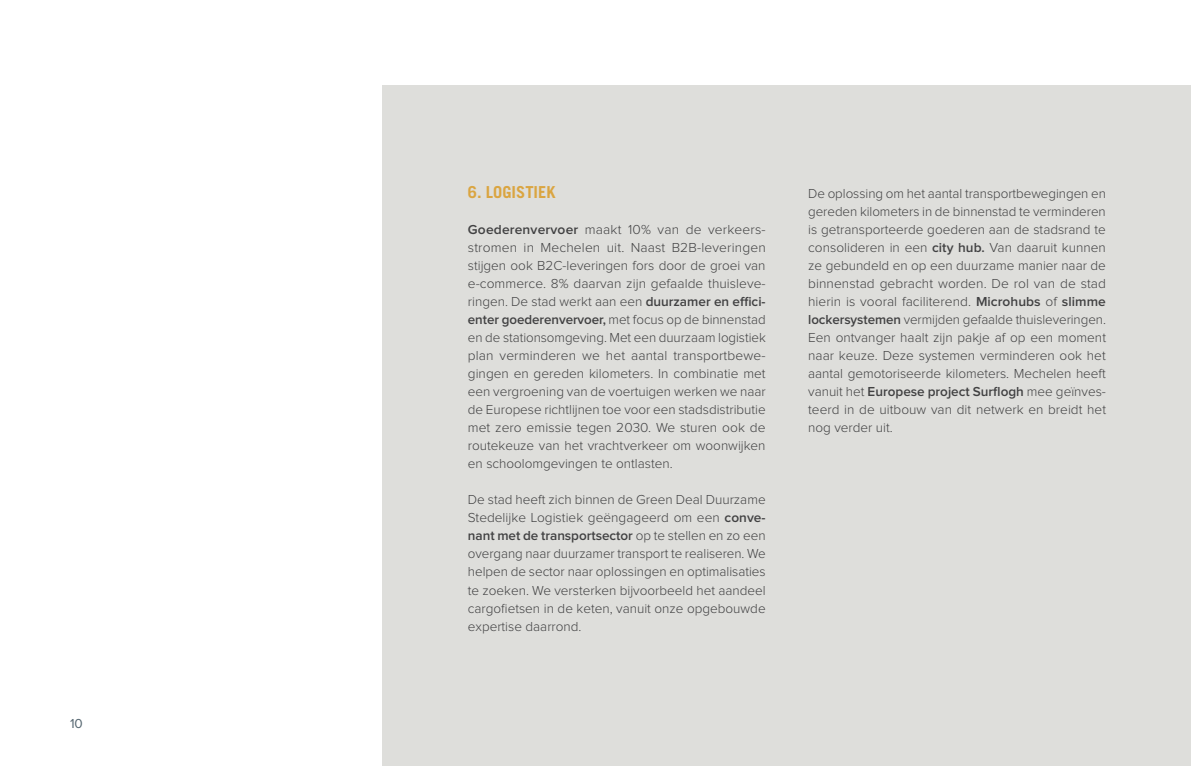
<style>
.page{position:relative;width:1191px;height:766px;background:#fff}
.page>*{position:absolute;margin:0;border:0;box-sizing:border-box;transform-origin:0 0}
.bodytekst{font:700 16.5px "Trade Gothic LT Pro";color:#daa541}
.bodytekst-2{font:300 13.5px/18px "Proxima Nova";color:#414142;text-align:justify}
.t1{font:13.5px "Proxima Nova";color:#556670}
.s1{font-weight:600}
</style>
<div class="page">
<div style="left:383px;top:85px;width:808px;height:680px;background:#dededb"></div>
<p class="t1" style="left:70px;top:715px;width:14px">10</p>
<p class="bodytekst" style="left:468px;top:182px;width:89px">6. LOGISTIEK</p>
<p class="bodytekst-2" style="left:468px;top:221px;width:299px"><span class="s1">Goederenvervoer</span> maakt 10% van de verkeers&shy;stromen in Mechelen uit. Naast B2B-leveringen stijgen ook B2C-leveringen fors door de groei van e-commerce. 8% daarvan zijn gefaalde thuisleve&shy;ringen. De stad werkt aan een <span class="s1">duurzamer en effici&shy;ënter goederenvervoer,</span> met focus op de binnenstad en de stationsomgeving. Met een duurzaam logistiek plan verminderen we het aantal transportbewe&shy;gingen en gereden kilometers. In combinatie met een vergroening van de voertuigen werken we naar de Europese richtlijnen toe voor een stadsdistributie met zero emissie tegen 2030. We sturen ook de routekeuze van het vrachtverkeer om woonwijken en schoolomgevingen te ontlasten.</p>
<p class="bodytekst-2" style="left:468px;top:491px;width:299px">De stad heeft zich binnen de Green Deal Duurzame Stedelijke Logistiek geëngageerd om een <span class="s1">conve&shy;nant met de transportsector</span> op te stellen en zo een overgang naar duurzamer transport te realiseren. We helpen de sector naar oplossingen en optimalisaties te zoeken. We versterken bijvoorbeeld het aandeel cargofietsen in de keten, vanuit onze opgebouwde expertise daarrond.</p>
<p class="bodytekst-2" style="left:808px;top:185px;width:299px">De oplossing om het aantal transportbewegingen en gereden kilometers in de binnenstad te verminderen is getransporteerde goederen aan de stadsrand te consolideren in een <span class="s1">city hub.</span> Van daaruit kunnen ze gebundeld en op een duurzame manier naar de binnenstad gebracht worden. De rol van de stad hierin is vooral faciliterend. <span class="s1">Microhubs</span> of <span class="s1">slimme lockersystemen</span> vermijden gefaalde thuisleveringen.<br>Een ontvanger haalt zijn pakje af op een moment naar keuze. Deze systemen verminderen ook het aantal gemotoriseerde kilometers. Mechelen heeft vanuit het <span class="s1">Europese project Surflogh</span> mee geïnves&shy;teerd in de uitbouw van dit netwerk en breidt het nog verder uit.</p>
</div>
